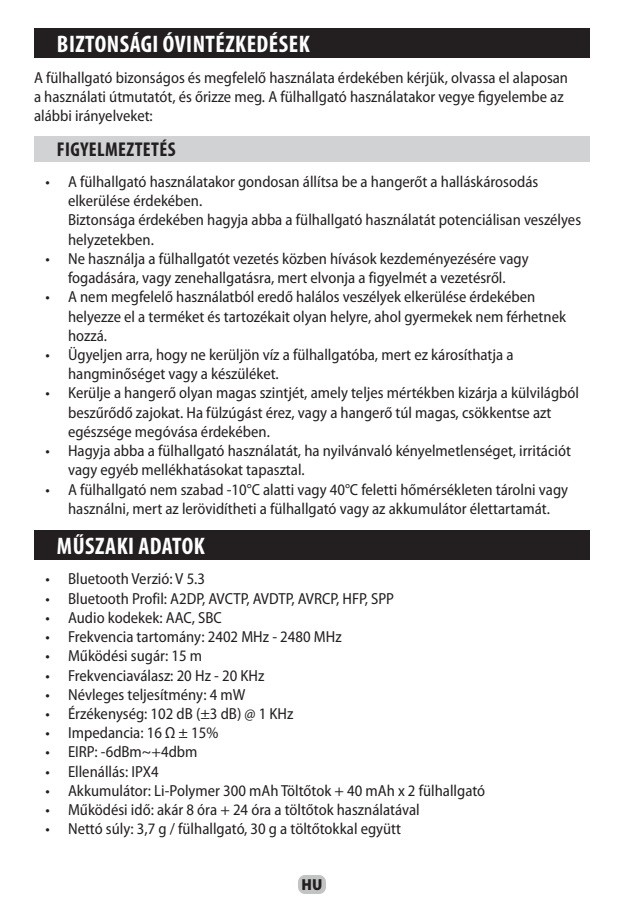
<style>
.page{position:relative;width:624px;height:908px;background:#fff}
.page>*{position:absolute;margin:0;border:0;box-sizing:border-box;transform-origin:0 0}
.t1{font:700 condensed 24px "Myriad Pro";letter-spacing:.02em;color:#fff}
.t2{font:700 condensed 20px "Myriad Pro";letter-spacing:.02em;color:#231f20}
.t3{font:semi-condensed 16px/19.2px "Myriad Pro";color:#231f20}
.t4{font:900 semi-condensed 16px "Myriad Pro";color:#231f20}
</style>
<div class="page">
<img style="left:298px;top:875px;width:27px;height:17px">
<div style="left:34px;top:28px;width:556px;height:30px;background:#231f20"></div>
<div style="left:34px;top:136px;width:556px;height:25px;background:#d1d2d4"></div>
<div style="left:34px;top:530px;width:556px;height:29px;background:#231f20"></div>
<h1 class="t1" style="left:57px;top:29px;width:254px">BIZTONSÁGI ÓVINTÉZKEDÉSEK</h1>
<p class="t3" style="left:34px;top:67px;width:535px">A fülhallgató bizonságos és megfelelő használata érdekében kérjük, olvassa el alaposan a használati útmutatót, és őrizze meg. A fülhallgató használatakor vegye figyelembe az alábbi irányelveket:</p>
<p class="t2" style="left:57px;top:137px;width:120px">FIGYELMEZTETÉS</p>
<p class="t3" style="left:68px;top:172px;width:514px;text-indent:-23px">• A fülhallgató használatakor gondosan állítsa be a hangerőt a halláskárosodás elkerülése érdekében.<br>Biztonsága érdekében hagyja abba a fülhallgató használatát potenciálisan veszélyes helyzetekben.</p>
<p class="t3" style="left:45px;top:248px;width:485px;text-align:center">• Ne használja a fülhallgatót vezetés közben hívások kezdeményezésére vagy fogadására, vagy zenehallgatásra, mert elvonja a figyelmét a vezetésről.</p>
<p class="t3" style="left:68px;top:287px;width:499px;text-indent:-23px">• A nem megfelelő használatból eredő halálos veszélyek elkerülése érdekében helyezze el a terméket és tartozékait olyan helyre, ahol gyermekek nem férhetnek hozzá.</p>
<p class="t3" style="left:68px;top:344px;width:447px;text-indent:-23px">• Ügyeljen arra, hogy ne kerüljön víz a fülhallgatóba, mert ez károsíthatja a hangminőséget vagy a készüléket.</p>
<p class="t3" style="left:68px;top:383px;width:512px;text-indent:-23px">• Kerülje a hangerő olyan magas szintjét, amely teljes mértékben kizárja a külvilágból beszűrődő zajokat. Ha fülzúgást érez, vagy a hangerő túl magas, csökkentse azt egészsége megóvása érdekében.</p>
<p class="t3" style="left:68px;top:440px;width:504px;text-indent:-23px">• Hagyja abba a fülhallgató használatát, ha nyilvánvaló kényelmetlenséget, irritációt vagy egyéb mellékhatásokat tapasztal.</p>
<p class="t3" style="left:45px;top:479px;width:524px;text-align:center">• A fülhallgató nem szabad -10°C alatti vagy 40°C feletti hőmérsékleten tárolni vagy használni, mert az lerövidítheti a fülhallgató vagy az akkumulátor élettartamát.</p>
<h1 class="t1" style="left:57px;top:530px;width:149px">MŰSZAKI ADATOK</h1>
<p class="t3" style="left:45px;top:569px;width:161px">• Bluetooth Verzió: V 5.3</p>
<p class="t3" style="left:45px;top:588px;width:350px">• Bluetooth Profil: A2DP, AVCTP, AVDTP, AVRCP, HFP, SPP</p>
<p class="t3" style="left:45px;top:607px;width:178px">• Audio kodekek: AAC, SBC</p>
<p class="t3" style="left:45px;top:626px;width:298px">• Frekvencia tartomány: 2402 MHz - 2480 MHz</p>
<p class="t3" style="left:45px;top:646px;width:158px">• Működési sugár: 15 m</p>
<p class="t3" style="left:45px;top:665px;width:220px">• Frekvenciaválasz: 20 Hz - 20 KHz</p>
<p class="t3" style="left:45px;top:684px;width:201px">• Névleges teljesítmény: 4 mW</p>
<p class="t3" style="left:45px;top:703px;width:249px">• Érzékenység: 102 dB (±3 dB) @ 1 KHz</p>
<p class="t3" style="left:45px;top:722px;width:174px">• Impedancia: 16 Ω ± 15%</p>
<p class="t3" style="left:45px;top:742px;width:154px">• EIRP: -6dBm~+4dbm</p>
<p class="t3" style="left:45px;top:761px;width:115px">• Ellenállás: IPX4</p>
<p class="t3" style="left:45px;top:780px;width:441px">• Akkumulátor: Li-Polymer 300 mAh Töltőtok + 40 mAh x 2 fülhallgató</p>
<p class="t3" style="left:45px;top:799px;width:376px">• Működési idő: akár 8 óra + 24 óra a töltőtok használatával</p>
<p class="t3" style="left:45px;top:818px;width:357px">• Nettó súly: 3,7 g / fülhallgató, 30 g a töltőtokkal együtt</p>
<p class="t4" style="left:301px;top:873px;width:22px">HU</p>
</div>
